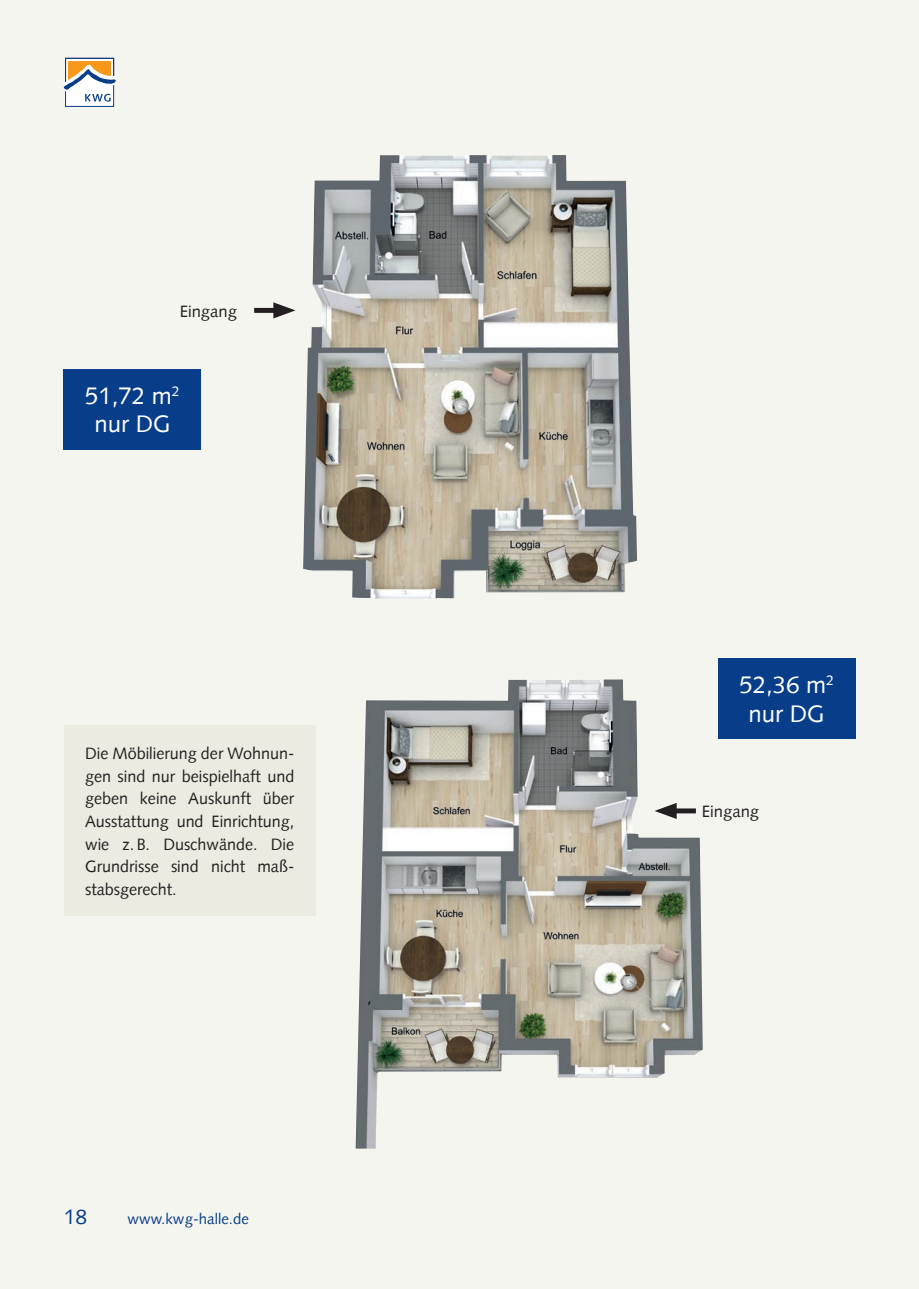
<style>
.page{position:relative;width:919px;height:1289px;background:#fff}
.page>*{position:absolute;margin:0;border:0;box-sizing:border-box;transform-origin:0 0}
.t1{font:24px/28.2px "Syntax LT Std";color:#fff;text-align:center}
.t2{font:21px "Syntax LT Std";color:#083e89}
.t3{font:16.5px/22.5px "Syntax LT Std";color:#231f20;text-align:justify}
.t4{font:15px "Syntax LT Std";color:#083e89}
</style>
<div class="page">
<div style="left:0;top:0;width:906px;height:1288px;background:#f5f5f0"></div>
<div style="left:906px;top:0;width:12px;height:1288px;background:#f5f5f0"></div>
<svg style="left:64px;top:58px;width:53px;height:49px"></svg>
<img style="left:303px;top:155px;width:334px;height:443px">
<div style="left:254px;top:308px;width:28px;height:5px;background:#231f20"></div>
<svg style="left:273px;top:302px;width:22px;height:16px"></svg>
<img style="left:355px;top:679px;width:347px;height:469px">
<div style="left:64px;top:369px;width:137px;height:80px;background:#083e89"></div>
<div style="left:718px;top:658px;width:137px;height:80px;background:#083e89"></div>
<div style="left:64px;top:725px;width:251px;height:190px;background:#ecebe2"></div>
<p class="t3" style="left:180px;top:300px;width:59px">Eingang</p>
<h1 class="t1" style="left:85px;top:382px;width:96px">51,72 m<sup>2 </sup>nur DG</h1>
<p class="t3" style="left:85px;top:742px;width:211px">Die Möbilierung der Wohnun&shy;gen sind nur beispielhaft und geben keine Auskunft über Ausstattung und Einrichtung, wie z. B. Duschwände. Die Grundrisse sind nicht maß&shy;stabsgerecht.</p>
<p class="t2" style="left:64px;top:1203px;width:25px">18</p>
<p class="t4" style="left:127px;top:1209px;width:123px">www.kwg-halle.de</p>
<h1 class="t1" style="left:739px;top:671px;width:96px">52,36 m<sup>2 </sup>nur DG</h1>
<p class="t3" style="left:701px;top:800px;width:59px">Eingang</p>
</div>
